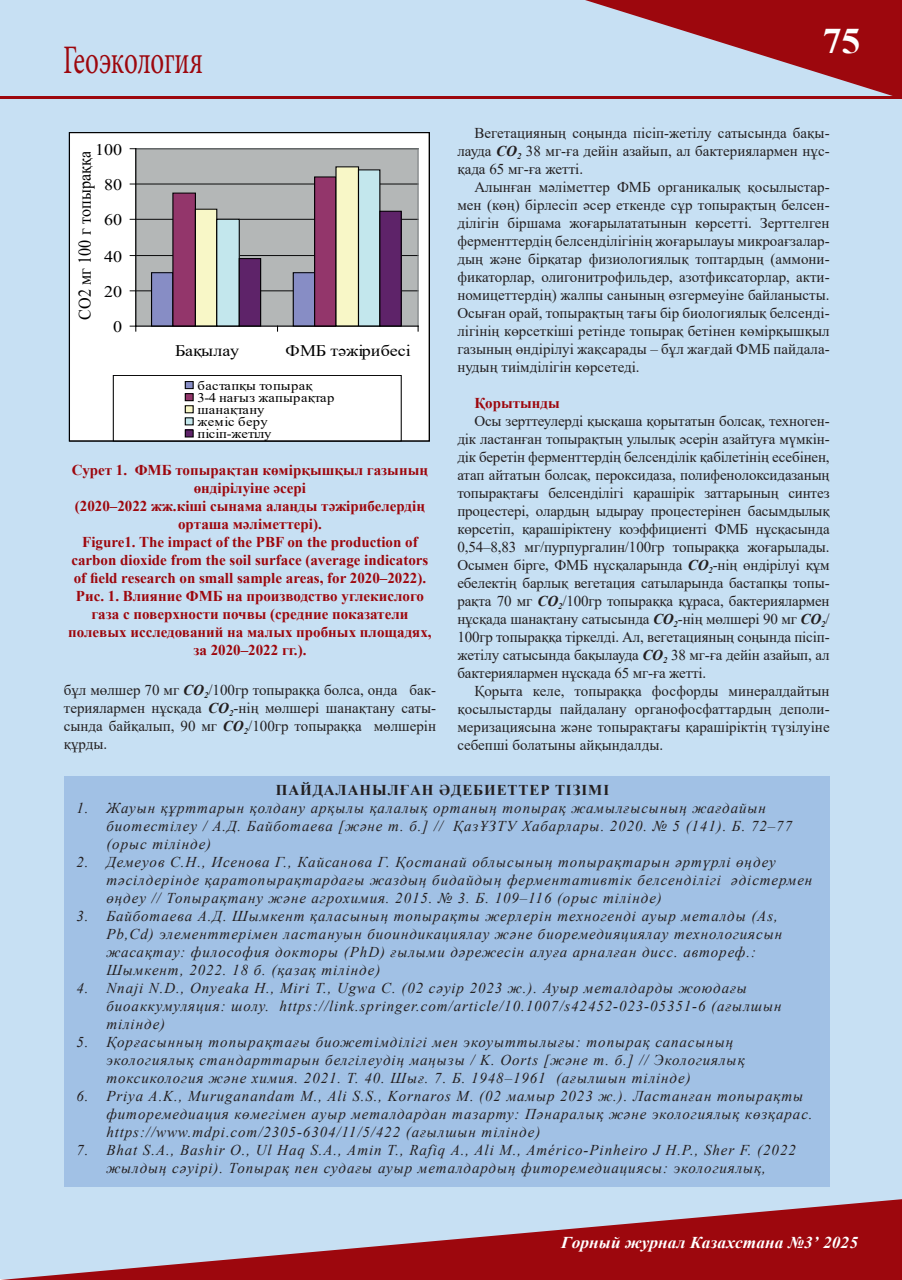
<style>
.page{position:relative;width:902px;height:1280px;background:#fff}
.page>*{position:absolute;margin:0;border:0;box-sizing:border-box;transform-origin:0 0}
.Рубрика{font:40.5px "Minion Pro";letter-spacing:-.01em;color:#9d070d;scale:.67 1}
.t1{font:700 36px "Times New Roman";color:#fff;scale:1.05 1}
.t2{font:18px "Times New Roman";color:#000001;scale:.9 1}
.t3{font:italic 700 16.5px "Times New Roman";letter-spacing:.005em;color:#fff;scale:1.05 1}
.t4{font:16.05px "Times New Roman";color:#000001;scale:1.12 1}
.t5{font:15px/18px "Times New Roman";color:#231f20;text-align:justify}
.литература{font:italic 15px/18px "Times New Roman";letter-spacing:.06em;color:#231f20}
.рисунок{font:700 15px/18px "Times New Roman";color:#9d070d;text-align:center}
.литература_Заг{font:700 15px "Times New Roman";letter-spacing:.06em;color:#231f20}
.t6{font:13.05px/12.1px "Times New Roman";letter-spacing:.01em;color:#000001;scale:1.12 1}
.s1{font-weight:700;font-style:italic}
</style>
<div class="page">
<div style="left:1px;top:1px;width:900px;height:1278px;background:#c7e0f3"></div>
<svg style="left:585px;top:0;width:316px;height:96px"></svg>
<svg style="left:0;top:1199px;width:901px;height:81px"></svg>
<hr style="left:1px;top:96px;width:900px;height:3px;background:#9d070d">
<div style="left:69px;top:133px;width:360px;height:308px;background:#fff"></div>
<div style="left:136px;top:149px;width:282px;height:177px;background:#b4b7b7"></div>
<hr style="left:136px;top:291px;width:282px;height:1px;background:#000001">
<hr style="left:136px;top:255px;width:282px;height:1px;background:#000001">
<hr style="left:136px;top:219px;width:282px;height:1px;background:#000001">
<hr style="left:136px;top:184px;width:282px;height:1px;background:#000001">
<hr style="left:136px;top:148px;width:282px;height:1px;background:#75797b">
<hr style="left:417px;top:149px;width:1px;height:177px;background:#75797b">
<div style="left:151px;top:273px;width:22px;height:53px;background:#878dc5"></div>
<div style="left:151px;top:272px;width:22px;height:54px;border:1px solid #000001"></div>
<div style="left:293px;top:273px;width:21px;height:53px;background:#878dc5"></div>
<div style="left:293px;top:272px;width:22px;height:54px;border:1px solid #000001"></div>
<div style="left:173px;top:193px;width:22px;height:133px;background:#93366b"></div>
<div style="left:172px;top:193px;width:24px;height:133px;border:1px solid #000001"></div>
<div style="left:314px;top:177px;width:22px;height:149px;background:#93366b"></div>
<div style="left:314px;top:176px;width:22px;height:150px;border:1px solid #000001"></div>
<div style="left:195px;top:209px;width:22px;height:117px;background:#f8f7c7"></div>
<div style="left:195px;top:209px;width:22px;height:117px;border:1px solid #000001"></div>
<div style="left:336px;top:167px;width:22px;height:159px;background:#f8f7c7"></div>
<div style="left:335px;top:166px;width:24px;height:160px;border:1px solid #000001"></div>
<div style="left:217px;top:219px;width:22px;height:107px;background:#c3e7ed"></div>
<div style="left:216px;top:219px;width:24px;height:107px;border:1px solid #000001"></div>
<div style="left:358px;top:170px;width:22px;height:156px;background:#c3e7ed"></div>
<div style="left:358px;top:169px;width:22px;height:157px;border:1px solid #000001"></div>
<div style="left:239px;top:259px;width:21px;height:67px;background:#5e2369"></div>
<div style="left:239px;top:258px;width:22px;height:68px;border:1px solid #000001"></div>
<div style="left:380px;top:211px;width:21px;height:115px;background:#5e2369"></div>
<div style="left:379px;top:211px;width:23px;height:115px;border:1px solid #000001"></div>
<hr style="left:135px;top:149px;width:1px;height:177px;background:#000001">
<hr style="left:136px;top:326px;width:282px;height:1px;background:#000001">
<div style="left:113px;top:375px;width:288px;height:66px;border:1px solid #000001"></div>
<div style="left:185px;top:382px;width:8px;height:7px;background:#878dc5"></div>
<div style="left:185px;top:381px;width:9px;height:8px;border:1px solid #000001"></div>
<div style="left:185px;top:394px;width:8px;height:7px;background:#93366b"></div>
<div style="left:185px;top:393px;width:9px;height:8px;border:1px solid #000001"></div>
<div style="left:185px;top:406px;width:8px;height:7px;background:#f8f7c7"></div>
<div style="left:185px;top:405px;width:9px;height:8px;border:1px solid #000001"></div>
<div style="left:185px;top:418px;width:8px;height:7px;background:#c3e7ed"></div>
<div style="left:185px;top:417px;width:9px;height:8px;border:1px solid #000001"></div>
<div style="left:185px;top:430px;width:8px;height:7px;background:#5e2369"></div>
<div style="left:185px;top:429px;width:9px;height:8px;border:1px solid #000001"></div>
<div style="left:69px;top:132px;width:361px;height:310px;border:1px solid #000001"></div>
<div style="left:64px;top:776px;width:765px;height:410px;background:#a1c1e5"></div>
<p class="Рубрика" style="left:63px;top:33px;width:210px">Геоэкология</p>
<h2 class="t1" style="left:822px;top:15px;width:38px">75</h2>
<p class="t4" style="left:95px;top:138px;width:26px">100</p>
<p class="t2" style="left:72px;top:320px;width:190px;rotate:-90deg">СО2 мг 100 г топыраққа</p>
<p class="t4" style="left:104px;top:173px;width:18px">80</p>
<p class="t4" style="left:104px;top:209px;width:18px">60</p>
<p class="t4" style="left:104px;top:245px;width:18px">40</p>
<p class="t4" style="left:104px;top:280px;width:18px">20</p>
<p class="t4" style="left:113px;top:315px;width:10px">0</p>
<p class="t4" style="left:175px;top:340px;width:59px">Бақылау</p>
<p class="t4" style="left:285px;top:340px;width:113px">ФМБ тәжірибесі</p>
<p class="t6" style="left:198px;top:379px;width:123px">бастапқы топырақ<br>3-4 нағыз жапырақтар шанақтану<br>жеміс беру пісіп-жетілу</p>
<p class="рисунок" style="left:72px;top:460px;width:357px">Сурет 1. ФМБ топырақтан көмірқышқыл газының өндірілуіне әсері</p>
<p class="рисунок" style="left:75px;top:496px;width:351px">(2020–2022 жж.кіші сынама алаңды тәжірибелердің орташа мәліметтері).</p>
<p class="рисунок" style="left:71px;top:532px;width:358px">Figure1. The impact of the PBF on the production of carbon dioxide from the soil surface (average indicators of field research on small sample areas, for 2020–2022).</p>
<p class="рисунок" style="left:68px;top:586px;width:365px">Рис. 1. Влияние ФМБ на производство углекислого газа с поверхности почвы (средние показатели полевых исследований на малых пробных площадях, за 2020–2022 гг.).</p>
<p class="t5" style="left:64px;top:680px;width:374px">бұл мөлшер 70 мг <span class="s1">СО</span><sub>2</sub>/100гр топыраққа болса, онда бак&shy;териялармен нұсқада <span class="s1">СО</span><sub>2</sub>-нің мөлшері шанақтану саты&shy;сында байқалып, 90 мг <span class="s1">СО</span><sub>2</sub>/100гр топыраққа мөлшерін құрды.</p>
<p class="t5" style="left:457px;top:123px;width:374px;text-indent:17px">Вегетацияның соңында пісіп-жетілу сатысында бақы&shy;лауда <span class="s1">СО</span><sub>2</sub> 38 мг-ға дейін азайып, ал бактериялармен нұс&shy;қада 65 мг-ға жетті.</p>
<p class="t5" style="left:457px;top:177px;width:374px;text-indent:17px">Алынған мәліметтер ФМБ органикалық қосылыстар&shy;мен (көң) бірлесіп әсер еткенде сұр топырақтың белсен&shy;ділігін біршама жоғарылататынын көрсетті. Зерттелген ферменттердің белсенділігінің жоғарылауы микроағзалар&shy;дың және бірқатар физиологиялық топтардың (аммони&shy;фикаторлар, олигонитрофильдер, азотфиксаторлар, акти&shy;номицеттердің) жалпы санының өзгермеуіне байланысты.<br>Осыған орай, топырақтың тағы бір биологиялық белсенді&shy;лігінің көрсеткіші ретінде топырақ бетінен көмірқышқыл газының өндірілуі жақсарады – бұл жағдай ФМБ пайдала&shy;нудың тиімділігін көрсетеді.</p>
<p class="рисунок" style="left:474px;top:393px;width:87px">Қорытынды</p>
<p class="t5" style="left:457px;top:411px;width:374px;text-indent:17px">Осы зерттеулерді қысқаша қорытатын болсақ, техноген&shy;дік ластанған топырақтың улылық әсерін азайтуға мүмкін&shy;дік беретін ферменттердің белсенділік қабілетінің есебінен, атап айтатын болсақ, пероксидаза, полифенолоксидазаның топырақтағы белсенділігі қарашірік заттарының синтез процестері, олардың ыдырау процестерінен басымдылық көрсетіп, қарашіріктену коэффициенті ФМБ нұсқасында 0,54–8,83 мг/пурпургалин/100гр топыраққа жоғарылады.<br>Осымен бірге, ФМБ нұсқаларында <span class="s1">СО</span><sub>2</sub>-нің өндірілуі құм ебелектің барлық вегетация сатыларында бастапқы топы&shy;рақта 70 мг <span class="s1">СО</span><sub>2</sub>/100гр топыраққа құраса, бактериялармен нұсқада шанақтану сатысында <span class="s1">СО</span><sub>2</sub>-нің мөлшері 90 мг <span class="s1">СО</span><sub>2</sub>/ 100гр топыраққа тіркелді. Ал, вегетацияның соңында пісіп&shy;жетілу сатысында бақылауда <span class="s1">СО</span><sub>2</sub> 38 мг-ға дейін азайып, ал бактериялармен нұсқада 65 мг-ға жетті.</p>
<p class="t5" style="left:457px;top:681px;width:374px;text-indent:17px">Қорыта келе, топыраққа фосфорды минералдайтын қосылыстарды пайдалану органофосфаттардың деполи&shy;меризациясына және топырақтағы қарашіріктің түзілуіне себепші болатыны айқындалды.</p>
<p class="литература_Заг" style="left:276px;top:779px;width:335px">ПАЙДАЛАНЫЛҒАН ӘДЕБИЕТТЕР ТІЗІМІ</p>
<p class="литература" style="left:106px;top:798px;width:687px;text-indent:-30px">1. Жауын құрттарын қолдану арқылы қалалық ортаның топырақ жамылғысының жағдайын биотестілеу / А.Д. Байботаева [және т. б.] // ҚазҰЗТУ Хабарлары. 2020. № 5 (141). Б. 72–77 (орыс тілінде)</p>
<p class="литература" style="left:106px;top:852px;width:707px;text-indent:-30px">2. Демеуов С.Н., Исенова Г., Кайсанова Г. Қостанай облысының топырақтарын әртүрлі өңдеу тәсілдерінде қаратопырақтардағы жаздың бидайдың ферментативтік белсенділігі әдістермен өңдеу // Топырақтану және агрохимия. 2015. № 3. Б. 109–116 (орыс тілінде)</p>
<p class="литература" style="left:106px;top:906px;width:677px;text-indent:-30px">3. Байботаева А.Д. Шымкент қаласының топырақты жерлерін техногенді ауыр металды (As, Pb,Cd) элементтерімен ластануын биоиндикациялау және биоремедияциялау технологиясын жасақтау: философия докторы (PhD) ғылыми дәрежесін алуға арналған дисс. автореф.:<br>Шымкент, 2022. 18 б. (қазақ тілінде)</p>
<p class="литература" style="left:106px;top:978px;width:676px;text-indent:-30px">4. Nnaji N.D., Onyeaka H., Miri T., Ugwa C. (02 сәуір 2023 ж.). Ауыр металдарды жоюдағы биоаккумуляция: шолу. https://link.springer.com/article/10.1007/s42452-023-05351-6 (ағылшын тілінде)</p>
<p class="литература" style="left:106px;top:1032px;width:639px;text-indent:-30px">5. Қорғасынның топырақтағы биожетімділігі мен экоуыттылығы: топырақ сапасының экологиялық стандарттарын белгілеудің маңызы / K. Oorts [және т. б.] // Экологиялық токсикология және химия. 2021. Т. 40. Шығ. 7. Б. 1948–1961 (ағылшын тілінде)</p>
<p class="литература" style="left:106px;top:1086px;width:707px;text-indent:-30px">6. Priya A.K., Muruganandam M., Ali S.S., Kornaros M. (02 мамыр 2023 ж.). Ластанған топырақты фиторемедиация көмегімен ауыр металдардан тазарту: Пәнаралық және экологиялық көзқарас. https://www.mdpi.com/2305-6304/11/5/422 (ағылшын тілінде)</p>
<p class="литература" style="left:77px;top:1140px;width:720px;text-align:center">7. Bhat S.A., Bashir O., Ul Haq S.A., Amin T., Rafiq A., Ali M., Américo-Pinheiro J H.P., Sher F. (2022 жылдың сәуірі). Топырақ пен судағы ауыр металдардың фиторемедиациясы: экологиялық,</p>
<p class="t3" style="left:561px;top:1231px;width:284px">Горный журнал Казахстана №3’ 2025</p>
</div>
